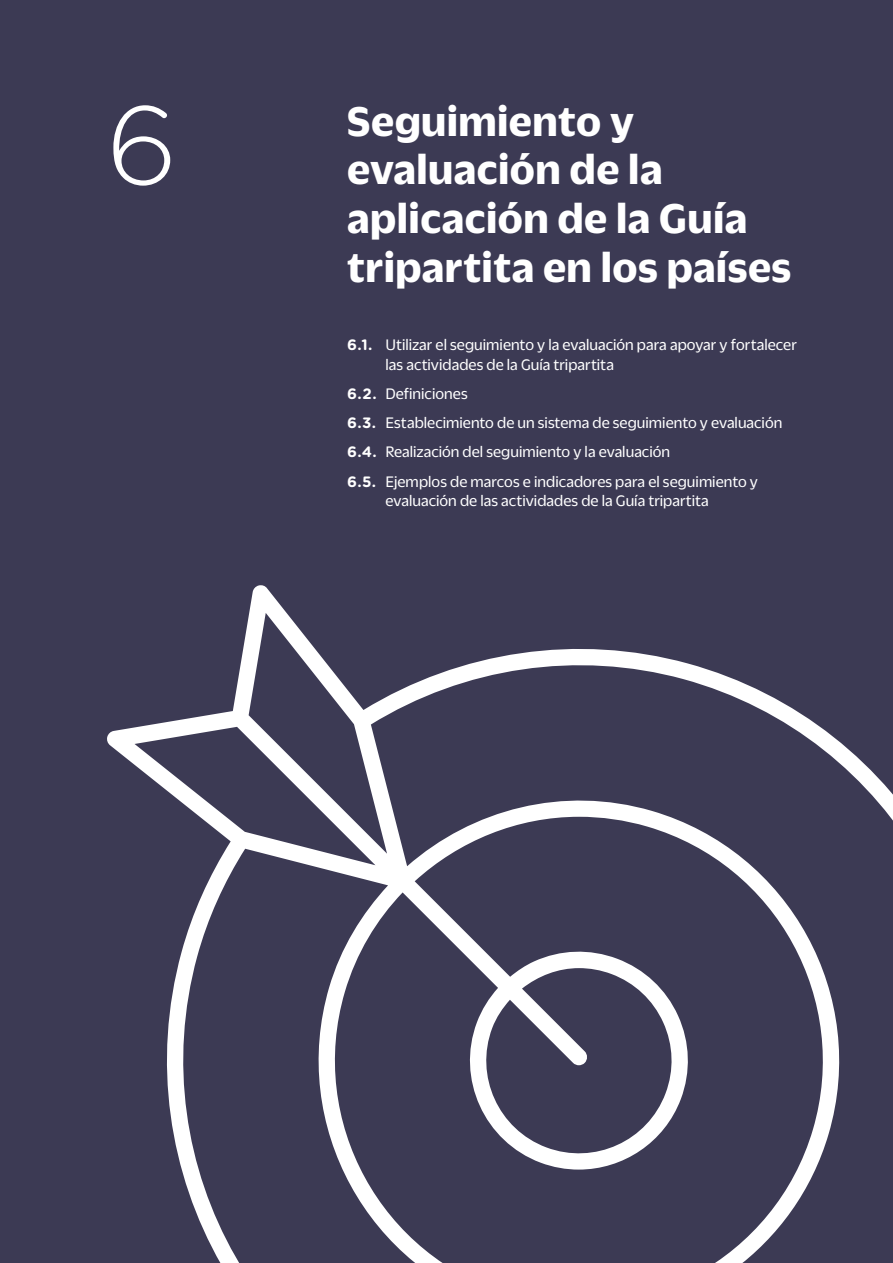
<style>
.page{position:relative;width:893px;height:1263px;background:#3c3a54}
.page>*{position:absolute;margin:0;border:0;box-sizing:border-box;transform-origin:0 0}
.Sep_number{font:300 111px "Gotham Rounded";color:#fff}
.Sep_title{font:700 45px/48.8px "Duplicate Sans";letter-spacing:.01em;color:#fff}
.Sep_bullet{font:16.5px/19.5px "Duplicate Sans";letter-spacing:.005em;color:#fff}
.s1{font-family:"Gotham Rounded";font-weight:700;font-size:15px}
</style>
<div class="page">
<svg style="left:107px;top:585px;width:786px;height:678px"></svg>
<p class="Sep_number" style="left:106px;top:71px;width:73px">6</p>
<p class="Sep_title" style="left:347px;top:93px;width:446px">Seguimiento y evaluación de la aplicación de la Guía tripartita en los países</p>
<p class="Sep_bullet" style="left:386px;top:334px;width:413px;text-indent:-38px"><span class="s1">6.1.</span> Utilizar el seguimiento y la evaluación para apoyar y fortalecer las actividades de la Guía tripartita</p>
<p class="Sep_bullet" style="left:347px;top:383px;width:122px"><span class="s1">6.2.</span> Definiciones</p>
<p class="Sep_bullet" style="left:347px;top:412px;width:437px"><span class="s1">6.3.</span> Establecimiento de un sistema de seguimiento y evaluación</p>
<p class="Sep_bullet" style="left:347px;top:441px;width:324px"><span class="s1">6.4.</span> Realización del seguimiento y la evaluación</p>
<p class="Sep_bullet" style="left:386px;top:470px;width:374px;text-indent:-38px"><span class="s1">6.5.</span> Ejemplos de marcos e indicadores para el seguimiento y evaluación de las actividades de la Guía tripartita</p>
</div>
